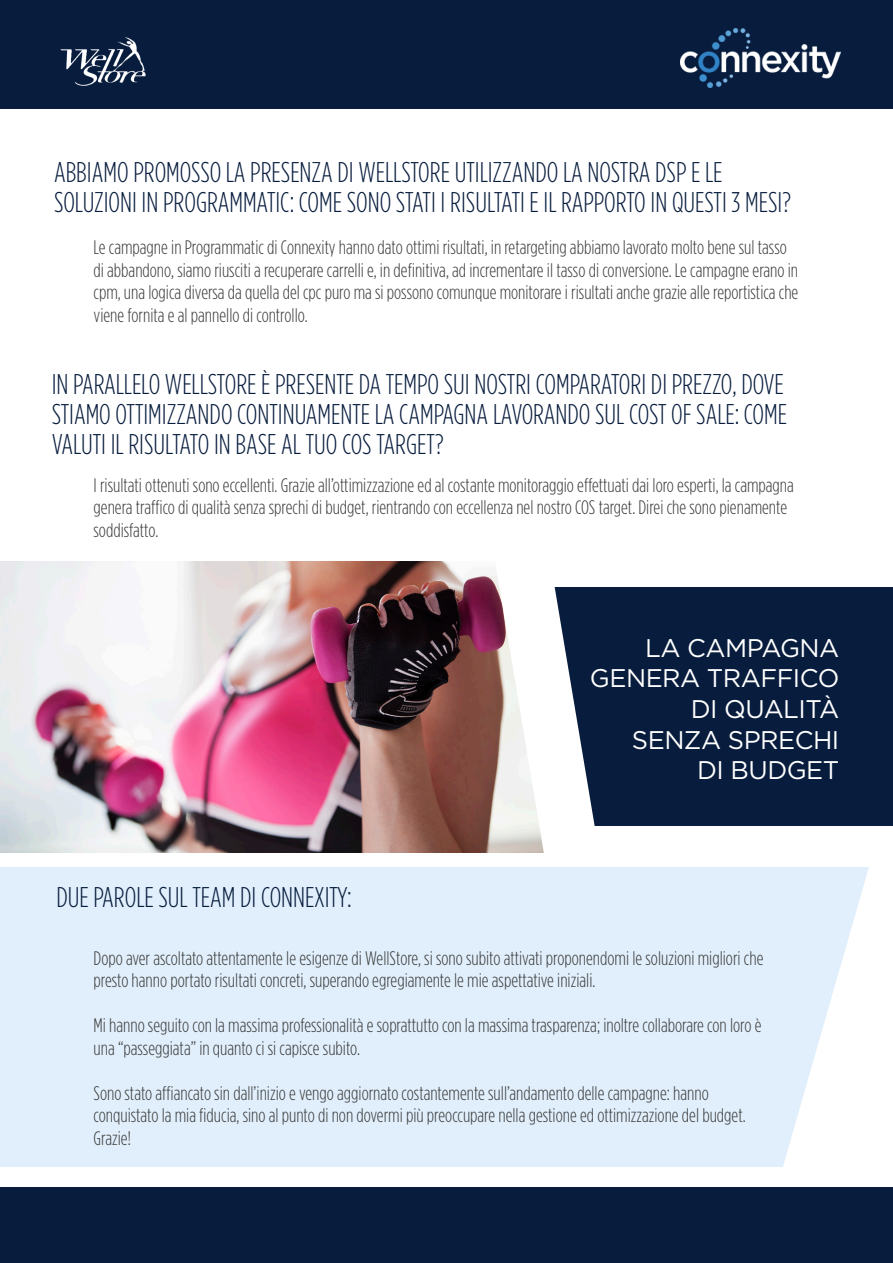
<style>
.page{position:relative;width:893px;height:1263px;background:#fff}
.page>*{position:absolute;margin:0;border:0;box-sizing:border-box;transform-origin:0 0}
.t1{font:300 28.5px/30px "Gotham Condensed";color:#081d3e;text-align:justify}
.t2{font:25.5px/30.6px "Gotham";letter-spacing:-.02em;color:#fff;text-align:right}
.t3{font:300 19.5px/22.5px "Gotham Condensed";color:#373837}
</style>
<div class="page">
<img style="left:0;top:561px;width:485px;height:292px">
<div style="left:554px;top:587px;width:339px;height:239px;background:#081d3e"></div>
<svg style="left:485px;top:574px;width:110px;height:279px"></svg>
<div style="left:0;top:867px;width:893px;height:300px;background:#e1effc"></div>
<svg style="left:783px;top:867px;width:110px;height:300px;fill:#fff"></svg>
<div style="left:0;top:0;width:893px;height:108px;background:#081d3e"></div>
<img style="left:680px;top:29px;width:160px;height:58px">
<div style="left:0;top:1187px;width:893px;height:76px;background:#081d3e"></div>
<img style="left:60px;top:37px;width:86px;height:49px">
<p class="t1" style="left:54px;top:157px;width:670px">ABBIAMO PROMOSSO LA PRESENZA DI WELLSTORE UTILIZZANDO LA NOSTRA DSP E LE</p>
<p class="t1" style="left:54px;top:187px;width:738px">SOLUZIONI IN PROGRAMMATIC: COME SONO STATI I RISULTATI E IL RAPPORTO IN QUESTI 3 MESI?</p>
<p class="t3" style="left:94px;top:236px;width:706px">Le campagne in Programmatic di Connexity hanno dato ottimi risultati, in retargeting abbiamo lavorato molto bene sul tasso di abbandono, siamo riusciti a recuperare carrelli e, in definitiva, ad incrementare il tasso di conversione. Le campagne erano in cpm, una logica diversa da quella del cpc puro ma si possono comunque monitorare i risultati anche grazie alle reportistica che viene fornita e al pannello di controllo.</p>
<p class="t1" style="left:52px;top:369px;width:737px">IN PARALLELO WELLSTORE È PRESENTE DA TEMPO SUI NOSTRI COMPARATORI DI PREZZO, DOVE STIAMO OTTIMIZZANDO CONTINUAMENTE LA CAMPAGNA LAVORANDO SUL COST OF SALE: COME VALUTI IL RISULTATO IN BASE AL TUO COS TARGET?</p>
<p class="t3" style="left:94px;top:474px;width:702px">I risultati ottenuti sono eccellenti. Grazie all’ottimizzazione ed al costante monitoraggio effettuati dai loro esperti, la campagna genera traffico di qualità senza sprechi di budget, rientrando con eccellenza nel nostro COS target. Direi che sono pienamente soddisfatto.</p>
<p class="t1" style="left:56px;top:882px;width:297px">DUE PAROLE SUL TEAM DI CONNEXITY:</p>
<p class="t2" style="left:590px;top:632px;width:251px">LA CAMPAGNA<br>GENERA TRAFFICO<br>DI QUALITÀ</p>
<p class="t2" style="left:632px;top:724px;width:209px">SENZA SPRECHI</p>
<p class="t2" style="left:697px;top:754px;width:144px">DI BUDGET</p>
<p class="t3" style="left:94px;top:947px;width:671px">Dopo aver ascoltato attentamente le esigenze di WellStore, si sono subito attivati proponendomi le soluzioni migliori che presto hanno portato risultati concreti, superando egregiamente le mie aspettative iniziali.</p>
<p class="t3" style="left:94px;top:1014px;width:669px">Mi hanno seguito con la massima professionalità e soprattutto con la massima trasparenza; inoltre collaborare con loro è una “passeggiata” in quanto ci si capisce subito.</p>
<p class="t3" style="left:94px;top:1082px;width:617px">Sono stato affiancato sin dall’inizio e vengo aggiornato costantemente sull’andamento delle campagne: hanno</p>
<p class="t3" style="left:94px;top:1104px;width:654px">conquistato la mia fiducia, sino al punto di non dovermi più preoccupare nella gestione ed ottimizzazione del budget.<br>Grazie!</p>
</div>
